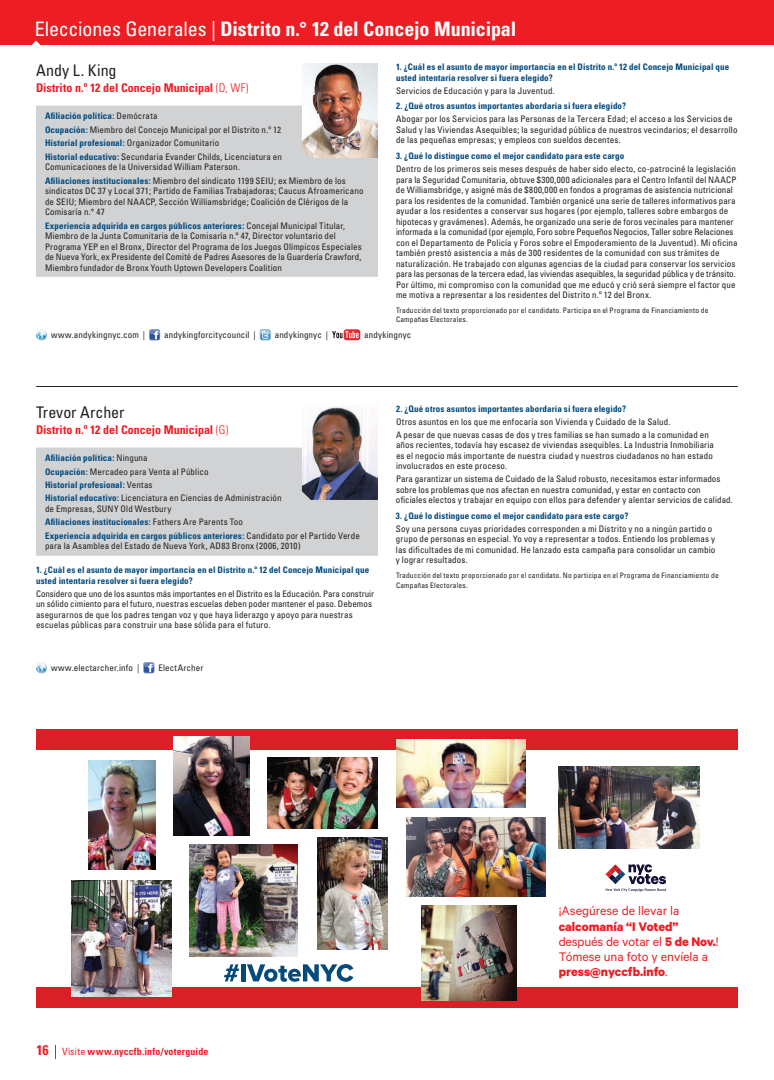
<style>
.page{position:relative;width:774px;height:1080px;background:#fff}
.page>*{position:absolute;margin:0;border:0;box-sizing:border-box;transform-origin:0 0}
.t1{font:700 condensed 20px "Univers";letter-spacing:-.005em;color:#fff}
.t2{font:condensed 16px "Univers";color:#231f20}
.t3{font:700 14px/15.2px "Calibre";color:#ec1f26}
.t4{font:14px "Calibre";color:#ec1f26}
.t5{font:700 condensed 12px "Univers";color:#ee1d23}
.t6{font:700 condensed 10px "Univers";letter-spacing:.01em;color:#ee1d23}
.t7{font:condensed 9px/10.5px "Univers";letter-spacing:.01em;color:#231f20}
.t8{font:700 condensed 9px/10.5px "Univers";letter-spacing:.015em;color:#01497b}
.t9{font:condensed 7.5px/9.5px "Univers";letter-spacing:.02em;color:#231f20}
.s1{font-weight:400}
.s2{font-weight:300}
.s3{font-weight:700;color:#01497b}
.s4{font-weight:400;color:#231f20}
.s5{font-size:14px}
</style>
<div class="page">
<svg style="left:55px;top:1045px;width:1px;height:14px"></svg>
<hr style="left:36px;top:386px;width:702px;height:1px;background:#231f20">
<div style="left:0;top:0;width:774px;height:45px;background:#ee1d23"></div>
<div style="left:36px;top:106px;width:342px;height:171px;background:#d1d2d4"></div>
<svg style="left:36px;top:329px;width:11px;height:11px"></svg>
<svg style="left:149px;top:329px;width:11px;height:11px"></svg>
<svg style="left:260px;top:329px;width:11px;height:11px"></svg>
<svg style="left:344px;top:329px;width:16px;height:11px"></svg>
<svg style="left:332px;top:331px;width:27px;height:7px"></svg>
<img style="left:302px;top:63px;width:76px;height:95px">
<div style="left:36px;top:448px;width:342px;height:108px;background:#d1d2d4"></div>
<svg style="left:36px;top:662px;width:11px;height:11px"></svg>
<svg style="left:143px;top:662px;width:11px;height:11px"></svg>
<img style="left:302px;top:407px;width:76px;height:93px">
<div style="left:36px;top:729px;width:702px;height:21px;background:#d92026"></div>
<div style="left:36px;top:987px;width:702px;height:21px;background:#d92026"></div>
<svg style="left:606px;top:864px;width:60px;height:28px"></svg>
<img style="left:72px;top:880px;width:99px;height:116px">
<img style="left:267px;top:758px;width:110px;height:70px">
<img style="left:421px;top:905px;width:96px;height:96px">
<img style="left:317px;top:837px;width:70px;height:112px">
<img style="left:174px;top:737px;width:75px;height:98px">
<img style="left:190px;top:845px;width:108px;height:111px">
<img style="left:559px;top:766px;width:141px;height:83px">
<img style="left:88px;top:760px;width:68px;height:110px">
<img style="left:396px;top:739px;width:130px;height:68px">
<svg style="left:224px;top:964px;width:15px;height:17px"></svg>
<div style="left:241px;top:964px;width:5px;height:17px;background:#054a7b"></div>
<svg style="left:247px;top:964px;width:106px;height:18px"></svg>
<img style="left:407px;top:817px;width:138px;height:79px">
<h1 class="t1" style="left:35px;top:17px;width:483px"><span class="s1">Elecciones Generales |</span> Distrito n.° 12 del Concejo Municipal</h1>
<h2 class="t2" style="left:36px;top:60px;width:82px">Andy L. King</h2>
<h3 class="t5" style="left:36px;top:81px;width:214px">Distrito n.º 12 del Concejo Municipal <span class="s2">(D, WF)</span></h3>
<p class="t7" style="left:45px;top:109px;width:239px;line-height:13.5px"><span class="s3">Afiliación política:</span> Demócrata<br><span class="s3">Ocupación:</span> Miembro del Concejo Municipal por el Distrito n.º 12<br><span class="s3">Historial profesional:</span> Organizador Comunitario<br><span class="s3">Historial educativo:</span> Secundaria Evander Childs, Licenciatura en</p>
<p class="t7" style="left:45px;top:160px;width:302px;line-height:13.5px">Comunicaciones de la Universidad William Paterson.<br><span class="s3">Afiliaciones institucionales:</span> Miembro del sindicato 1199 SEIU; ex Miembro de los</p>
<p class="t7" style="left:45px;top:185px;width:320px">sindicatos DC 37 y Local 371; Partido de Familias Trabajadoras; Caucus Afroamericano de SEIU; Miembro del NAACP, Sección Williamsbridge; Coalición de Clérigos de la<br>Comisaría n.° 47</p>
<p class="t7" style="left:45px;top:220px;width:318px"><span class="s3">Experiencia adquirida en cargos públicos anteriores:</span> Concejal Municipal Titular, Miembro de la Junta Comunitaria de la Comisaría n.º 47, Director voluntario del Programa YEP en el Bronx, Director del Programa de los Juegos Olímpicos Especiales de Nueva York, ex Presidente del Comité de Padres Asesores de la Guardería Crawford, Miembro fundador de Bronx Youth Uptown Developers Coalition</p>
<p class="t8" style="left:396px;top:62px;width:335px">1. ¿Cuál es el asunto de mayor importancia en el Distrito n.º 12 del Concejo Municipal que usted intentaría resolver si fuera elegido?</p>
<p class="t7" style="left:396px;top:85px;width:160px">Servicios de Educación y para la Juventud.</p>
<p class="t8" style="left:396px;top:101px;width:232px">2. ¿Qué otros asuntos importantes abordaría si fuera elegido?</p>
<p class="t7" style="left:396px;top:114px;width:343px">Abogar por los Servicios para las Personas de la Tercera Edad; el acceso a los Servicios de<br>Salud y las Viviendas Asequibles; la seguridad pública de nuestros vecindarios; el desarrollo de las pequeñas empresas; y empleos con sueldos decentes.</p>
<p class="t8" style="left:396px;top:151px;width:230px">3. ¿Qué lo distingue como el mejor candidato para este cargo</p>
<p class="t7" style="left:396px;top:163px;width:343px">Dentro de los primeros seis meses después de haber sido electo, co-patrociné la legislación para la Seguridad Comunitaria, obtuve $300,000 adicionales para el Centro Infantil del NAACP de Williamsbridge, y asigné más de $800,000 en fondos a programas de asistencia nutricional para los residentes de la comunidad. También organicé una serie de talleres informativos para ayudar a los residentes a conservar sus hogares (por ejemplo, talleres sobre embargos de hipotecas y gravámenes). Además, he organizado una serie de foros vecinales para mantener informada a la comunidad (por ejemplo, Foro sobre Pequeños Negocios, Taller sobre Relaciones con el Departamento de Policía y Foros sobre el Empoderamiento de la Juventud). Mi oficina también prestó asistencia a más de 300 residentes de la comunidad con sus trámites de naturalización. He trabajado con algunas agencias de la ciudad para conservar los servicios para las personas de la tercera edad, las viviendas asequibles, la seguridad pública y de tránsito.<br>Por último, mi compromiso con la comunidad que me educó y crió será siempre el factor que me motiva a representar a los residentes del Distrito n.º 12 del Bronx.</p>
<p class="t9" style="left:396px;top:305px;width:314px">Traducción del texto proporcionado por el candidato. Participa en el Programa de Financiamiento de<br>Campañas Electorales.</p>
<p class="t7" style="left:51px;top:330px;width:96px">www.andykingnyc.com |</p>
<p class="t7" style="left:164px;top:330px;width:93px">andykingforcitycouncil |</p>
<p class="t7" style="left:275px;top:330px;width:55px">andykingnyc |</p>
<p class="t7" style="left:364px;top:330px;width:49px">andykingnyc</p>
<h2 class="t2" style="left:36px;top:402px;width:90px">Trevor Archer</h2>
<h3 class="t5" style="left:36px;top:423px;width:194px">Distrito n.º 12 del Concejo Municipal <span class="s2">(G)</span></h3>
<p class="t7" style="left:45px;top:451px;width:238px;line-height:13.5px"><span class="s3">Afiliación política:</span> Ninguna<br><span class="s3">Ocupación:</span> Mercadeo para Venta al Público<br><span class="s3">Historial profesional:</span> Ventas<br><span class="s3">Historial educativo:</span> Licenciatura en Ciencias de Administración</p>
<p class="t8" style="left:45px;top:502px;width:316px;line-height:13.5px"><span class="s4">de Empresas, SUNY Old Westbury<br></span>Afiliaciones institucionales: <span class="s4">Fathers Are Parents Too<br></span>Experiencia adquirida en cargos públicos anteriores: <span class="s4">Candidato por el Partido Verde</span></p>
<p class="t7" style="left:45px;top:541px;width:257px">para la Asamblea del Estado de Nueva York, AD83 Bronx (2006, 2010)</p>
<p class="t8" style="left:36px;top:565px;width:335px">1. ¿Cuál es el asunto de mayor importancia en el Distrito n.º 12 del Concejo Municipal que usted intentaría resolver si fuera elegido?</p>
<p class="t7" style="left:36px;top:588px;width:340px">Considero que uno de los asuntos más importantes en el Distrito es la Educación. Para construir un sólido cimiento para el futuro, nuestras escuelas deben poder mantener el paso. Debemos asegurarnos de que los padres tengan voz y que haya liderazgo y apoyo para nuestras escuelas públicas para construir una base sólida para el futuro.</p>
<p class="t7" style="left:51px;top:663px;width:90px">www.electarcher.info |</p>
<p class="t7" style="left:158px;top:663px;width:46px">ElectArcher</p>
<p class="t8" style="left:396px;top:404px;width:232px">2. ¿Qué otros asuntos importantes abordaría si fuera elegido?</p>
<p class="t7" style="left:396px;top:415px;width:315px;line-height:12.8px">Otros asuntos en los que me enfocaría son Vivienda y Cuidado de la Salud.<br>A pesar de que nuevas casas de dos y tres familias se han sumado a la comunidad en</p>
<p class="t7" style="left:396px;top:440px;width:320px">años recientes, todavía hay escasez de viviendas asequibles. La Industria Inmobiliaria es el negocio más importante de nuestra ciudad y nuestros ciudadanos no han estado involucrados en este proceso.</p>
<p class="t7" style="left:396px;top:474px;width:338px">Para garantizar un sistema de Cuidado de la Salud robusto, necesitamos estar informados sobre los problemas que nos afectan en nuestra comunidad, y estar en contacto con oficiales electos y trabajar en equipo con ellos para defender y alentar servicios de calidad.</p>
<p class="t8" style="left:396px;top:511px;width:234px">3. ¿Qué lo distingue como el mejor candidato para este cargo?</p>
<p class="t7" style="left:396px;top:523px;width:321px">Soy una persona cuyas prioridades corresponden a mi Distrito y no a ningún partido o grupo de personas en especial. Yo voy a representar a todos. Entiendo los problemas y las dificultades de mi comunidad. He lanzado esta campaña para consolidar un cambio y lograr resultados.</p>
<p class="t9" style="left:396px;top:571px;width:324px">Traducción del texto proporcionado por el candidato. No participa en el Programa de Financiamiento de<br>Campañas Electorales.</p>
<p class="t6" style="left:36px;top:1045px;width:173px"><span class="s5">16</span> <span class="s1">Visite</span> www.nyccfb.info/voterguide</p>
<h3 class="t4" style="left:559px;top:903px;width:122px">¡Asegúrese de llevar la</h3>
<h3 class="t3" style="left:559px;top:918px;width:162px">calcomanía “I Voted” <span class="s1">después de votar el</span> 5 de Nov.<span class="s1">!<br>Tómese una foto y envíela a </span>press@nyccfb.info<span class="s1">.</span></h3>
</div>
